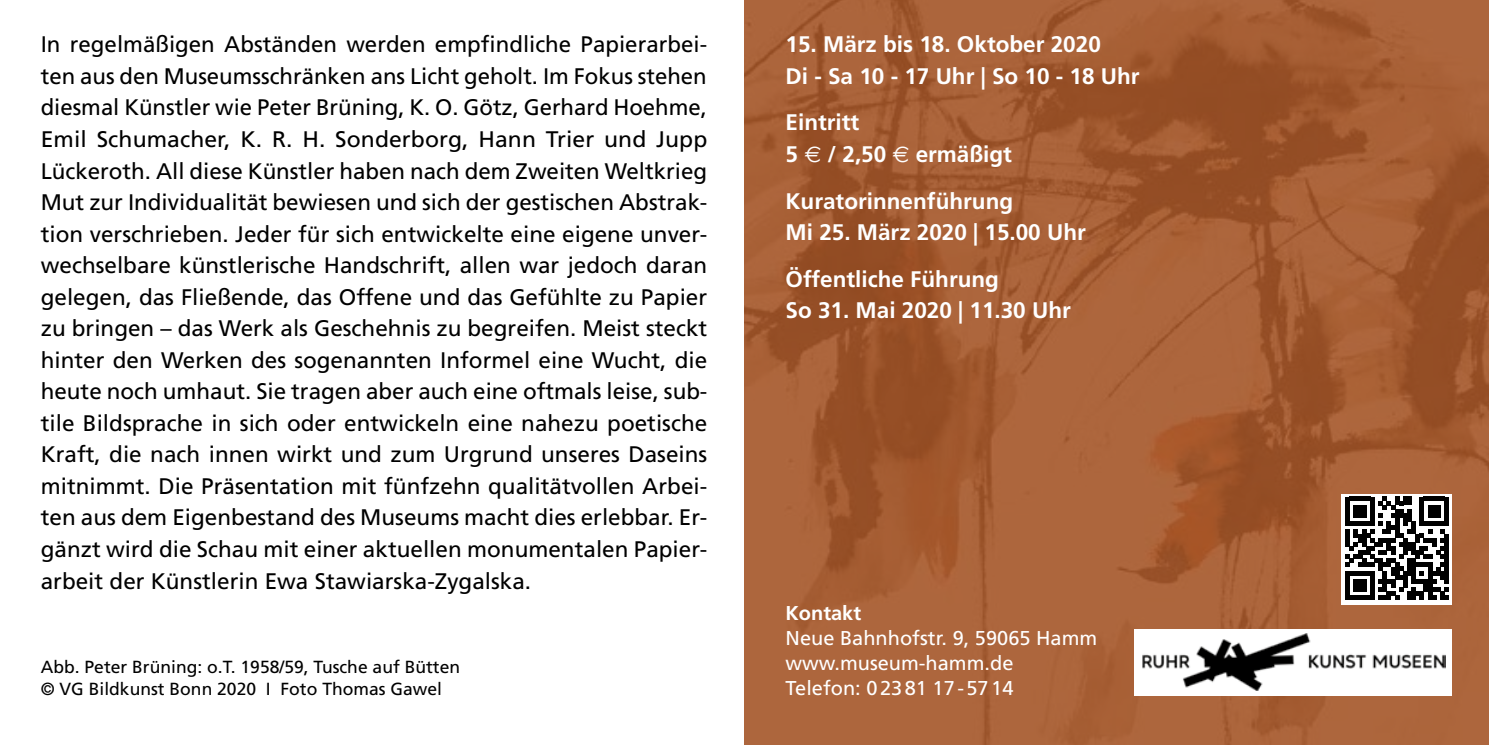
<style>
.page{position:relative;width:1489px;height:745px;background:#fff}
.page>*{position:absolute;margin:0;border:0;box-sizing:border-box;transform-origin:0 0}
.t1{font:22.5px/31.5px "Frutiger";color:#000;text-align:justify}
.t2{font:700 22.5px/31.5px "Frutiger";color:#fff}
.t3{font:20px/25px "Frutiger";color:#fff}
.t4{font:700 20px "Frutiger";color:#fff}
.t5{font:17.5px/22.5px "Frutiger";color:#000}
.s1{font-family:"Euro Sig";font-weight:400}
</style>
<div class="page">
<img style="left:744px;top:0;width:744px;height:744px">
<div style="left:1340px;top:494px;width:111px;height:110px;background:#fff"></div>
<svg style="left:1345px;top:496px;width:103px;height:103px"></svg>
<div style="left:1134px;top:628px;width:317px;height:66px;background:#fff"></div>
<img style="left:1142px;top:633px;width:302px;height:56px">
<p class="t1" style="left:41px;top:29px;width:668px">In regelmäßigen Abständen werden empfindliche Papierarbei&shy;ten aus den Museumsschränken ans Licht geholt. Im Fokus stehen diesmal Künstler wie Peter Brüning, K. O. Götz, Gerhard Hoehme, Emil Schumacher, K. R. H. Sonderborg, Hann Trier und Jupp Lückeroth. All diese Künstler haben nach dem Zweiten Weltkrieg Mut zur Individualität bewiesen und sich der gestischen Abstrak&shy;tion verschrieben. Jeder für sich entwickelte eine eigene unver&shy;wechselbare künstlerische Handschrift, allen war jedoch daran gelegen, das Fließende, das Offene und das Gefühlte zu Papier zu bringen – das Werk als Geschehnis zu begreifen. Meist steckt hinter den Werken des sogenannten Informel eine Wucht, die heute noch umhaut. Sie tragen aber auch eine oftmals leise, sub&shy;tile Bildsprache in sich oder entwickeln eine nahezu poetische Kraft, die nach innen wirkt und zum Urgrund unseres Daseins mitnimmt. Die Präsentation mit fünfzehn qualitätvollen Arbei&shy;ten aus dem Eigenbestand des Museums macht dies erlebbar. Er&shy;gänzt wird die Schau mit einer aktuellen monumentalen Papier&shy;arbeit der Künstlerin Ewa Stawiarska-Zygalska.</p>
<p class="t2" style="left:785px;top:29px;width:355px">15. März bis 18. Oktober 2020<br>Di - Sa 10 - 17 Uhr | So 10 - 18 Uhr</p>
<p class="t2" style="left:785px;top:107px;width:228px">Eintritt<br>5 <span class="s1">€</span> / 2,50 <span class="s1">€</span> ermäßigt</p>
<p class="t2" style="left:785px;top:185px;width:302px">Kuratorinnenführung<br>Mi 25. März 2020 | 15.00 Uhr</p>
<p class="t2" style="left:785px;top:263px;width:287px">Öffentliche Führung<br>So 31. Mai 2020 | 11.30 Uhr</p>
<p class="t5" style="left:41px;top:655px;width:421px">Abb. Peter Brüning: o.T. 1958/59, Tusche auf Bütten © VG Bildkunst Bonn 2020 I Foto Thomas Gawel</p>
<p class="t4" style="left:785px;top:601px;width:77px">Kontakt</p>
<p class="t3" style="left:785px;top:625px;width:313px">Neue Bahnhofstr. 9, 59065 Hamm www.museum-hamm.de<br>Telefon: 02381 17-5714</p>
</div>
